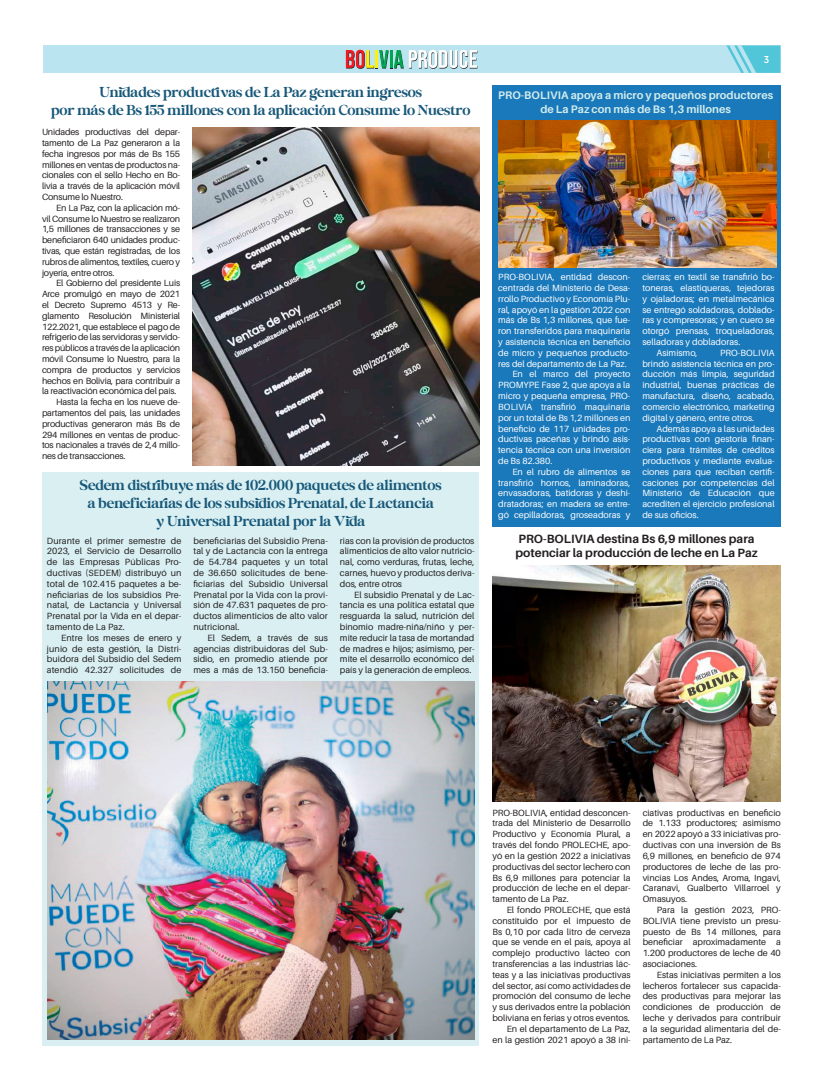
<style>
.page{position:relative;width:823px;height:1092px;background:#fff}
.page>*{position:absolute;margin:0;border:0;box-sizing:border-box;transform-origin:0 0}
.t1{font:15px/18px "Bigola Display";color:#175879;text-align:center}
.t2{font:700 12px/14.4px "Aileron";color:#231f20}
.t3{font:700 11px/13.2px "Aileron";color:#d1ecec;text-align:center}
.t4{font:10px "Geomanist";color:#fff}
.t5{font:9px/10.8px "Aileron";color:#231f20;text-align:justify}
.t6{font:9px/10.8px "Aileron";color:#fff;text-align:justify}
.t7{font:9px "Aileron";letter-spacing:-.02em;color:#231f20}
</style>
<div class="page">
<div style="left:43px;top:45px;width:737px;height:28px;background:#bae4ef"></div>
<svg style="left:726px;top:45px;width:55px;height:28px"></svg>
<svg style="left:345px;top:50px;width:132px;height:19px"></svg>
<div style="left:42px;top:472px;width:436px;height:573px;background:#d5eef1"></div>
<div style="left:492px;top:85px;width:288px;height:441px;background:#1a79bb"></div>
<img style="left:192px;top:127px;width:287px;height:338px">
<img style="left:498px;top:121px;width:277px;height:146px">
<img style="left:492px;top:565px;width:288px;height:236px">
<img style="left:48px;top:681px;width:426px;height:358px">
<h1 class="t1" style="left:51px;top:84px;width:420px">Unidades productivas de La Paz generan ingresos<br>por más de Bs 155 millones con la aplicación Consume lo Nuestro</h1>
<p class="t5" style="left:42px;top:127px;width:140px">Unidades productivas del depar&shy;tamento de La Paz generaron a la fecha ingresos por más de Bs 155 millones en ventas de productos na&shy;cionales con el sello Hecho en Bo&shy;livia a través de la aplicación móvil Consume lo Nuestro.</p>
<p class="t5" style="left:42px;top:202px;width:140px;text-indent:14px">En La Paz, con la aplicación mó&shy;vil Consume lo Nuestro se realizaron 1,5 millones de transacciones y se beneficiaron 640 unidades produc&shy;tivas, que están registradas, de los rubros de alimentos, textiles, cuero y joyería, entre otros.</p>
<p class="t7" style="left:56px;top:278px;width:125px">El Gobierno del presidente Luis</p>
<p class="t7" style="left:42px;top:289px;width:140px">Arce promulgó en mayo de 2021</p>
<p class="t7" style="left:42px;top:300px;width:140px">el Decreto Supremo 4513 y Re-</p>
<p class="t7" style="left:42px;top:311px;width:140px">glamento Resolución Ministerial</p>
<p class="t7" style="left:42px;top:321px;width:140px">122.2021, que establece el pago de</p>
<p class="t7" style="left:42px;top:332px;width:140px">refrigerio de las servidoras y servido-</p>
<p class="t7" style="left:42px;top:343px;width:140px">res públicos a través de la aplicación</p>
<p class="t7" style="left:42px;top:354px;width:140px">móvil Consume lo Nuestro, para la</p>
<p class="t7" style="left:42px;top:365px;width:140px">compra de productos y servicios</p>
<p class="t7" style="left:42px;top:375px;width:140px">hechos en Bolivia, para contribuir a</p>
<p class="t7" style="left:42px;top:386px;width:136px">la reactivación económica del país.</p>
<p class="t7" style="left:56px;top:397px;width:125px">Hasta la fecha en los nueve de-</p>
<p class="t7" style="left:42px;top:408px;width:140px">partamentos del país, las unidades</p>
<p class="t7" style="left:42px;top:419px;width:140px">productivas generaron más Bs de</p>
<p class="t7" style="left:42px;top:429px;width:140px">294 millones en ventas de produc-</p>
<p class="t7" style="left:42px;top:440px;width:140px">tos nacionales a través de 2,4 millo-</p>
<p class="t7" style="left:42px;top:451px;width:85px">nes de transacciones.</p>
<h1 class="t1" style="left:80px;top:477px;width:363px">Sedem distribuye más de 102.000 paquetes de alimentos a beneficiarias de los subsidios Prenatal, de Lactancia<br>y Universal Prenatal por la Vida</h1>
<p class="t5" style="left:47px;top:535px;width:136px">Durante el primer semestre de 2023, el Servicio de Desarrollo de las Empresas Públicas Pro&shy;ductivas (SEDEM) distribuyó un total de 102.415 paquetes a be&shy;neficiarias de los subsidios Pre&shy;natal, de Lactancia y Universal Prenatal por la Vida en el depar&shy;tamento de La Paz.</p>
<p class="t5" style="left:47px;top:632px;width:136px;text-indent:14px">Entre los meses de enero y junio de esta gestión, la Distri&shy;buidora del Subsidio del Sedem atendió 42.327 solicitudes de</p>
<p class="t5" style="left:193px;top:535px;width:136px">beneficiarias del Subsidio Prena&shy;tal y de Lactancia con la entrega de 54.784 paquetes y un total de 36.650 solicitudes de bene&shy;ficiarias del Subsidio Universal Prenatal por la Vida con la provi&shy;sión de 47.631 paquetes de pro&shy;ductos alimenticios de alto valor nutricional.</p>
<p class="t5" style="left:193px;top:632px;width:136px;text-indent:14px">El Sedem, a través de sus agencias distribuidoras del Sub&shy;sidio, en promedio atiende por mes a más de 13.150 beneficia-</p>
<p class="t5" style="left:340px;top:535px;width:136px">rias con la provisión de productos alimenticios de alto valor nutricio&shy;nal, como verduras, frutas, leche, carnes, huevo y productos deriva&shy;dos, entre otros</p>
<p class="t5" style="left:340px;top:589px;width:136px;text-indent:14px">El subsidio Prenatal y de Lac&shy;tancia es una política estatal que resguarda la salud, nutrición del binomio madre-niña/niño y per&shy;mite reducir la tasa de mortandad de madres e hijos; asimismo, per&shy;mite el desarrollo económico del país y la generación de empleos.</p>
<p class="t4" style="left:763px;top:53px;width:7px">3</p>
<p class="t3" style="left:498px;top:89px;width:276px">PRO-BOLIVIA apoya a micro y pequeños productores de La Paz con más de Bs 1,3 millones</p>
<p class="t6" style="left:498px;top:272px;width:134px">PRO-BOLIVIA, entidad descon-</p>
<p class="t6" style="left:498px;top:282px;width:134px">centrada del Ministerio de Desa-</p>
<p class="t6" style="left:498px;top:293px;width:134px">rrollo Productivo y Economía Plu-</p>
<p class="t6" style="left:498px;top:304px;width:134px">ral, apoyó en la gestión 2022 con</p>
<p class="t6" style="left:498px;top:315px;width:134px">más de Bs 1,3 millones, que fue-</p>
<p class="t6" style="left:498px;top:326px;width:134px">ron transferidos para maquinaria</p>
<p class="t6" style="left:498px;top:336px;width:134px">y asistencia técnica en beneficio</p>
<p class="t6" style="left:498px;top:347px;width:134px">de micro y pequeños producto-</p>
<p class="t6" style="left:498px;top:358px;width:130px">res del departamento de La Paz.</p>
<p class="t6" style="left:512px;top:369px;width:119px">En el marco del proyecto</p>
<p class="t6" style="left:498px;top:380px;width:134px">PROMYPE Fase 2, que apoya a la</p>
<p class="t6" style="left:498px;top:390px;width:134px">micro y pequeña empresa, PRO-</p>
<p class="t6" style="left:498px;top:401px;width:134px">BOLIVIA transfirió maquinaria</p>
<p class="t6" style="left:498px;top:412px;width:134px">por un total de Bs 1,2 millones en</p>
<p class="t6" style="left:498px;top:423px;width:134px">beneficio de 117 unidades pro-</p>
<p class="t6" style="left:498px;top:434px;width:134px">ductivas paceñas y brindó asis-</p>
<p class="t6" style="left:498px;top:444px;width:134px">tencia técnica con una inversión</p>
<p class="t6" style="left:498px;top:455px;width:56px">de Bs 82.380.</p>
<p class="t6" style="left:512px;top:466px;width:119px">En el rubro de alimentos se</p>
<p class="t6" style="left:498px;top:477px;width:134px">transfirió hornos, laminadoras,</p>
<p class="t6" style="left:498px;top:488px;width:134px">envasadoras, batidoras y deshi-</p>
<p class="t6" style="left:498px;top:498px;width:134px">dratadoras; en madera se entre-</p>
<p class="t6" style="left:498px;top:509px;width:134px">gó cepilladoras, groseadoras y</p>
<p class="t6" style="left:642px;top:272px;width:134px">cierras; en textil se transfirió bo-</p>
<p class="t6" style="left:642px;top:282px;width:134px">toneras, elastiqueras, tejedoras</p>
<p class="t6" style="left:642px;top:293px;width:134px">y ojaladoras; en metalmecánica</p>
<p class="t6" style="left:642px;top:304px;width:134px">se entregó soldadoras, doblado-</p>
<p class="t6" style="left:642px;top:315px;width:134px">ras y compresoras; y en cuero se</p>
<p class="t6" style="left:642px;top:326px;width:134px">otorgó prensas, troqueladoras,</p>
<p class="t6" style="left:642px;top:336px;width:99px">selladoras y dobladoras.</p>
<p class="t6" style="left:656px;top:347px;width:42px">Asimismo,</p>
<p class="t6" style="left:642px;top:347px;width:134px;text-indent:78px">PRO-BOLIVIA brindó asistencia técnica en pro&shy;ducción más limpia, seguridad industrial, buenas prácticas de manufactura, diseño, acabado, comercio electrónico, marketing digital y género, entre otros.</p>
<p class="t6" style="left:642px;top:423px;width:134px;text-indent:14px">Además apoya a las unidades productivas con gestoría finan&shy;ciera para trámites de créditos productivos y mediante evalua&shy;ciones para que reciban certifi&shy;caciones por competencias del Ministerio de Educación que acrediten el ejercicio profesional de sus oficios.</p>
<h2 class="t2" style="left:515px;top:531px;width:244px">PRO-BOLIVIA destina Bs 6,9 millones para potenciar la producción de leche en La Paz</h2>
<p class="t5" style="left:492px;top:807px;width:140px">PRO-BOLIVIA, entidad desconcen&shy;trada del Ministerio de Desarrollo Productivo y Economía Plural, a través del fondo PROLECHE, apo&shy;yó en la gestión 2022 a iniciativas productivas del sector lechero con Bs 6,9 millones para potenciar la producción de leche en el depar&shy;tamento de La Paz.</p>
<p class="t5" style="left:492px;top:904px;width:140px;text-align:right">El fondo PROLECHE, que está constituido por el impuesto de<br>Bs 0,10 por cada litro de cerveza que se vende en el país, apoya al complejo productivo lácteo con transferencias a las industrias lác&shy;teas y a las iniciativas productivas del sector, así como actividades de promoción del consumo de leche y sus derivados entre la población boliviana en ferias y otros eventos.<br>En el departamento de La Paz,<br>en la gestión 2021 apoyó a 38 ini-</p>
<p class="t5" style="left:642px;top:807px;width:140px">ciativas productivas en beneficio de 1.133 productores; asimismo en 2022 apoyó a 33 iniciativas pro&shy;ductivas con una inversión de Bs 6,9 millones, en beneficio de 974 productores de leche de las pro&shy;vincias Los Andes, Aroma, Ingavi, Caranavi, Gualberto Villarroel y Omasuyos.</p>
<p class="t5" style="left:642px;top:904px;width:140px;text-indent:14px">Para la gestión 2023, PRO-BOLIVIA tiene previsto un presu&shy;puesto de Bs 14 millones, para beneficiar aproximadamente a 1.200 productores de leche de 40 asociaciones.</p>
<p class="t5" style="left:642px;top:969px;width:140px;text-indent:14px">Estas iniciativas permiten a los lecheros fortalecer sus capacida&shy;des productivas para mejorar las condiciones de producción de leche y derivados para contribuir a la seguridad alimentaria del de&shy;partamento de La Paz.</p>
</div>
